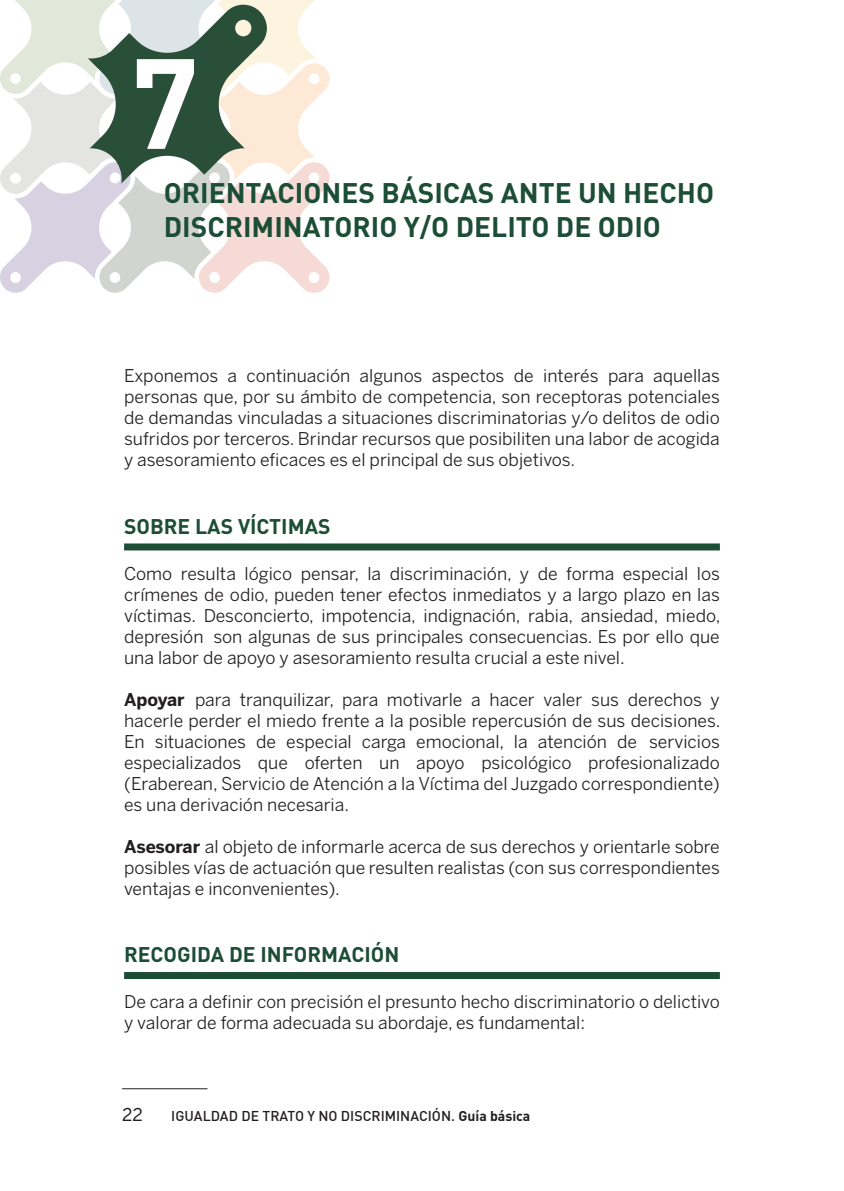
<style>
.page{position:relative;width:844px;height:1191px;background:#fff}
.page>*{position:absolute;margin:0;border:0;box-sizing:border-box;transform-origin:0 0}
.t1{font:700 126px "DIN";color:#fff}
.t2{font:700 28px/33.6px "DIN";color:#1c4d36}
.LADILLO{font:700 21px "DIN";color:#1c4d36}
.Normala{font:17.5px/21px "Benton Sans";color:#231f20;text-align:justify}
.Default{font:17.5px/21px "Benton Sans";color:#231f20;text-align:justify}
.t3{font:17.5px "Benton Sans";color:#231f20}
.t4{font:500 14px "DIN";color:#231f20}
.s1{font-weight:700}
</style>
<div class="page">
<hr style="left:122px;top:1088px;width:85px;height:1px;background:#231f20">
<svg style="left:0;top:0;width:329px;height:293px"></svg>
<div style="left:124px;top:543px;width:595px;height:7px;background:#1c4d36"></div>
<div style="left:124px;top:972px;width:595px;height:7px;background:#1c4d36"></div>
<p class="t1" style="left:130px;top:21px;width:70px">7</p>
<p class="t2" style="left:164px;top:175px;width:551px">ORIENTACIONES BÁSICAS ANTE UN HECHO<br>DISCRIMINATORIO Y/O DELITO DE ODIO</p>
<p class="Default" style="left:124px;top:365px;width:597px">Exponemos a continuación algunos aspectos de interés para aquellas personas que, por su ámbito de competencia, son receptoras potenciales de demandas vinculadas a situaciones discriminatorias y/o delitos de odio sufridos por terceros. Brindar recursos que posibiliten una labor de acogida y asesoramiento eficaces es el principal de sus objetivos.</p>
<p class="LADILLO" style="left:124px;top:512px;width:208px">SOBRE LAS VÍCTIMAS</p>
<p class="Normala" style="left:124px;top:562px;width:597px">Como resulta lógico pensar, la discriminación, y de forma especial los crímenes de odio, pueden tener efectos inmediatos y a largo plazo en las víctimas. Desconcierto, impotencia, indignación, rabia, ansiedad, miedo, depresión son algunas de sus principales consecuencias. Es por ello que una labor de apoyo y asesoramiento resulta crucial a este nivel.</p>
<p class="Normala" style="left:124px;top:688px;width:597px"><span class="s1">Apoyar</span> para tranquilizar, para motivarle a hacer valer sus derechos y hacerle perder el miedo frente a la posible repercusión de sus decisiones.<br>En situaciones de especial carga emocional, la atención de servicios especializados que oferten un apoyo psicológico profesionalizado (Eraberean, Servicio de Atención a la Víctima del Juzgado correspondiente) es una derivación necesaria.</p>
<p class="Normala" style="left:124px;top:835px;width:597px"><span class="s1">Asesorar</span> al objeto de informarle acerca de sus derechos y orientarle sobre posibles vías de actuación que resulten realistas (con sus correspondientes ventajas e inconvenientes).</p>
<p class="LADILLO" style="left:124px;top:940px;width:276px">RECOGIDA DE INFORMACIÓN</p>
<p class="Normala" style="left:124px;top:991px;width:597px">De cara a definir con precisión el presunto hecho discriminatorio o delictivo y valorar de forma adecuada su abordaje, es fundamental:</p>
<p class="t3" style="left:122px;top:1103px;width:22px">22</p>
<p class="t4" style="left:171px;top:1106px;width:360px">IGUALDAD DE TRATO Y NO DISCRIMINACIÓN. <span class="s1">Guía básica</span></p>
</div>
